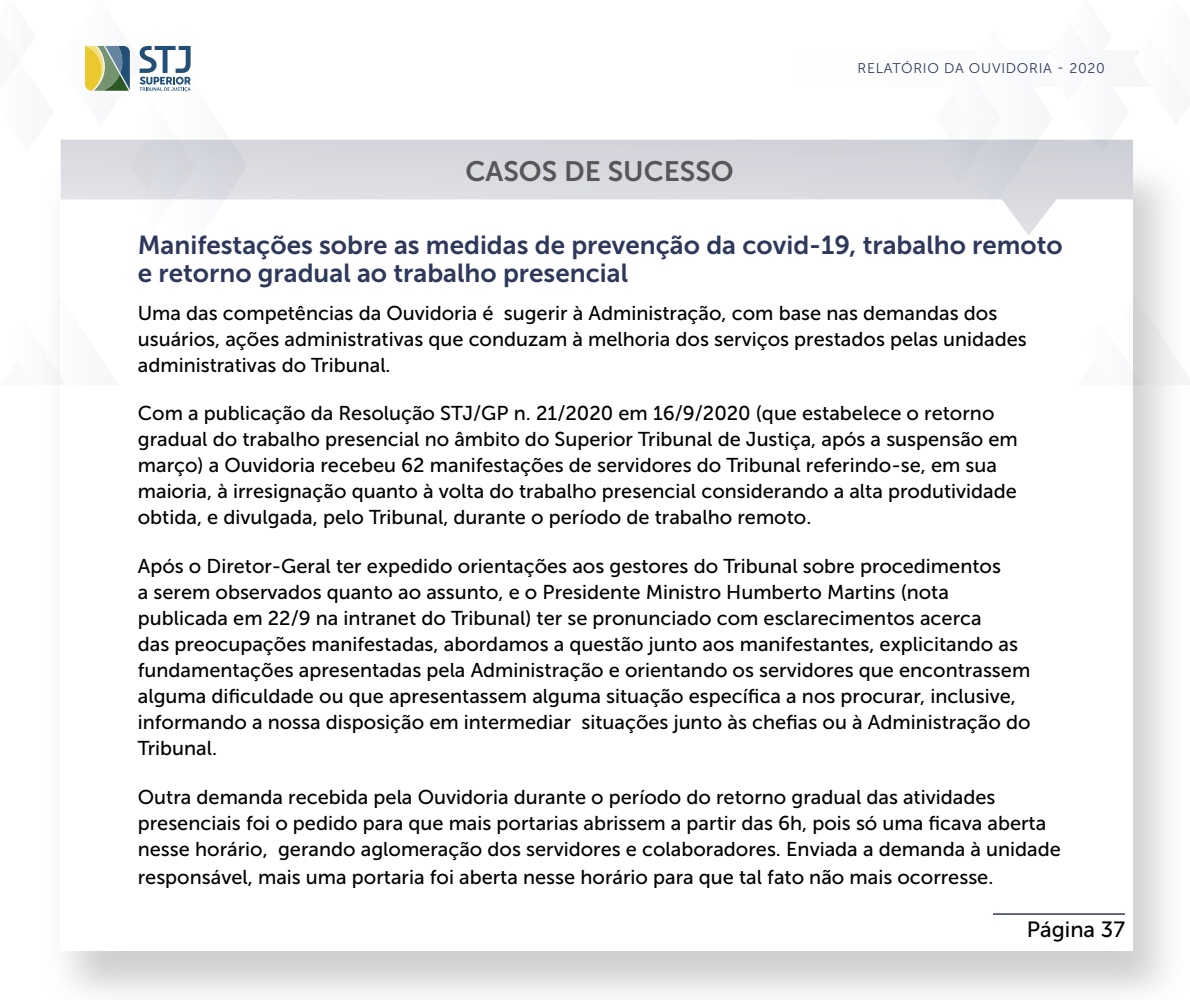
<style>
.page{position:relative;width:1190px;height:1000px;background:#fff}
.page>*{position:absolute;margin:0;border:0;box-sizing:border-box;transform-origin:0 0}
.t1{font:28px "Museo Sans 700";color:#575757}
.t2{font:26px/28px "Museo Sans 700";color:#2e385b}
.t3{font:22px "Museo Sans 500";color:#000}
.t4{font:20px/26px "Museo Sans 500";color:#000}
.t5{font:14px "Museo Sans 300";letter-spacing:.05em;color:#2e385b}
</style>
<div class="page">
<svg style="left:60px;top:45px;width:188px;height:100px"></svg>
<svg style="left:61px;top:140px;width:1072px;height:96px"></svg>
<h1 class="t1" style="left:466px;top:155px;width:270px">CASOS DE SUCESSO</h1>
<p class="t5" style="left:858px;top:61px;width:249px">RELATÓRIO DA OUVIDORIA - 2020</p>
<h2 class="t2" style="left:138px;top:231px;width:927px">Manifestações sobre as medidas de prevenção da covid-19, trabalho remoto e retorno gradual ao trabalho presencial</h2>
<p class="t4" style="left:138px;top:300px;width:890px">Uma das competências da Ouvidoria é sugerir à Administração, com base nas demandas dos usuários, ações administrativas que conduzam à melhoria dos serviços prestados pelas unidades administrativas do Tribunal.</p>
<p class="t4" style="left:138px;top:401px;width:882px">Com a publicação da Resolução STJ/GP n. 21/2020 em 16/9/2020 (que estabelece o retorno gradual do trabalho presencial no âmbito do Superior Tribunal de Justiça, após a suspensão em março) a Ouvidoria recebeu 62 manifestações de servidores do Tribunal referindo-se, em sua maioria, à irresignação quanto à volta do trabalho presencial considerando a alta produtividade obtida, e divulgada, pelo Tribunal, durante o período de trabalho remoto.</p>
<p class="t4" style="left:138px;top:553px;width:894px">Após o Diretor-Geral ter expedido orientações aos gestores do Tribunal sobre procedimentos<br>a serem observados quanto ao assunto, e o Presidente Ministro Humberto Martins (nota publicada em 22/9 na intranet do Tribunal) ter se pronunciado com esclarecimentos acerca<br>das preocupações manifestadas, abordamos a questão junto aos manifestantes, explicitando as fundamentações apresentadas pela Administração e orientando os servidores que encontrassem alguma dificuldade ou que apresentassem alguma situação específica a nos procurar, inclusive, informando a nossa disposição em intermediar situações junto às chefias ou à Administração do Tribunal.</p>
<p class="t4" style="left:138px;top:784px;width:925px">Outra demanda recebida pela Ouvidoria durante o período do retorno gradual das atividades presenciais foi o pedido para que mais portarias abrissem a partir das 6h, pois só uma ficava aberta nesse horário, gerando aglomeração dos servidores e colaboradores. Enviada a demanda à unidade</p>
<p class="t4" style="left:138px;top:864px;width:857px">responsável, mais uma portaria foi aberta nesse horário para que tal fato não mais ocorresse.</p>
<p class="t3" style="left:1027px;top:918px;width:100px">Página 37</p>
</div>
